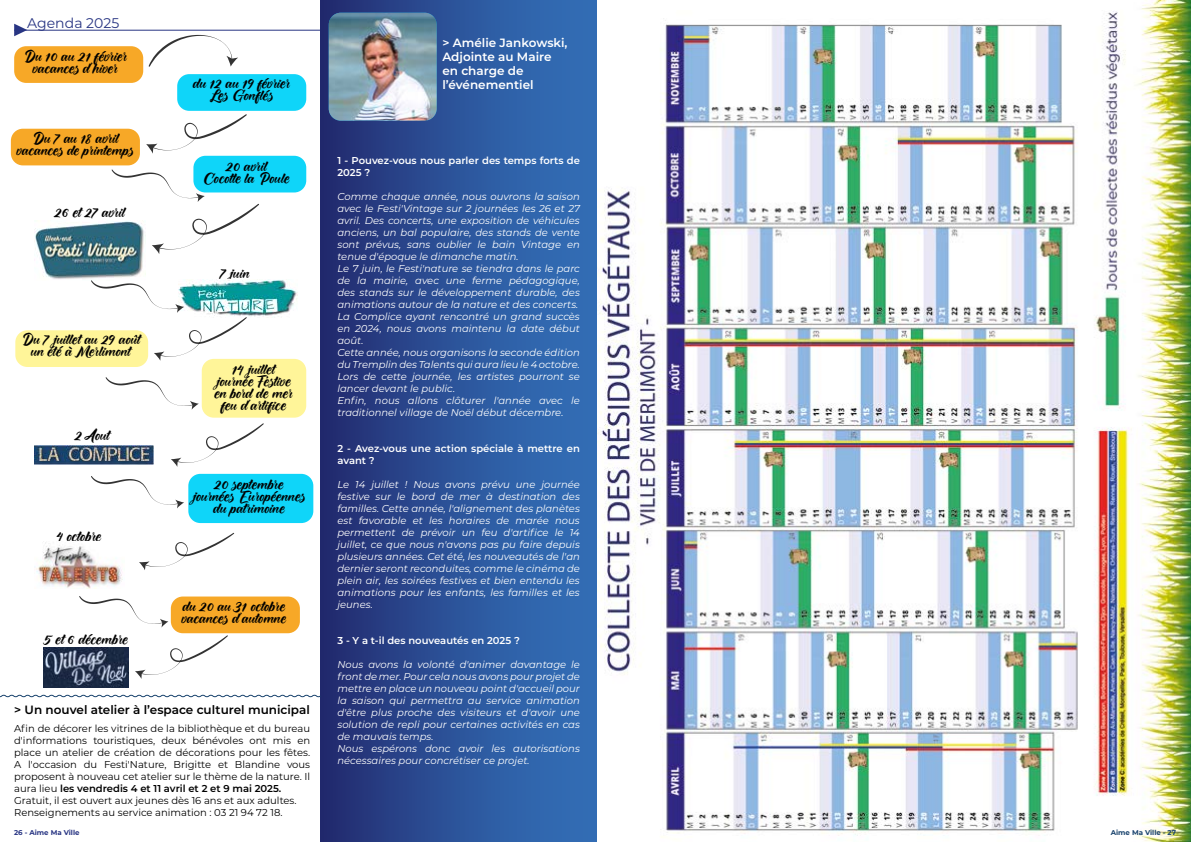
<style>
.page{position:relative;width:1191px;height:842px;background:#fff}
.page>*{position:absolute;margin:0;border:0;box-sizing:border-box;transform-origin:0 0}
.t1{font:14px/12px "Monicha";color:#000;text-align:center}
.t2{font:14px "Montserrat";color:#283583}
.t3{font:600 12px/14px "Montserrat";color:#fff}
.t4{font:600 12px "Montserrat";color:#000}
.t5{font:italic 10px/12px "Montserrat";color:#fff}
.t6{font:10px/12px "Montserrat";color:#000}
.t7{font:600 10px/12px "Montserrat";color:#fff}
.t8{font:700 7px "Montserrat";color:#283583}
.t9{font:700 7px "Montserrat";color:#19436d}
.s1{font-weight:600}
</style>
<div class="page">
<svg style="left:14px;top:24px;width:13px;height:12px"></svg>
<hr style="left:14px;top:30px;width:1162px;height:1px;background:#283583">
<img style="left:597px;top:0;width:594px;height:842px">
<div style="left:320px;top:0;width:277px;height:842px;background:linear-gradient(to right,#232d71,#3475bd)"></div>
<div style="left:202px;top:359px;width:104px;height:59px;background:#fff599;border-radius:12px"></div>
<div style="left:15px;top:330px;width:133px;height:37px;background:#fff599;border-radius:12px"></div>
<div style="left:188px;top:474px;width:125px;height:49px;background:#0fd5f9;border-radius:12px"></div>
<div style="left:193px;top:156px;width:113px;height:36px;background:#0fd5f9;border-radius:12px"></div>
<div style="left:177px;top:74px;width:129px;height:37px;background:#0fd5f9;border-radius:12px"></div>
<div style="left:171px;top:596px;width:129px;height:37px;background:#f7a827;border-radius:12px"></div>
<div style="left:11px;top:129px;width:129px;height:36px;background:#f7a827;border-radius:12px"></div>
<div style="left:14px;top:46px;width:129px;height:37px;background:#f7a827;border-radius:12px"></div>
<img style="left:34px;top:542px;width:89px;height:46px">
<img style="left:34px;top:223px;width:112px;height:56px">
<img style="left:187px;top:279px;width:111px;height:38px">
<img style="left:35px;top:445px;width:119px;height:20px">
<svg style="left:149px;top:35px;width:89px;height:32px"></svg>
<svg style="left:146px;top:114px;width:101px;height:40px"></svg>
<svg style="left:112px;top:169px;width:147px;height:85px"></svg>
<svg style="left:106px;top:377px;width:93px;height:33px"></svg>
<svg style="left:171px;top:423px;width:93px;height:44px"></svg>
<svg style="left:91px;top:476px;width:93px;height:32px"></svg>
<svg style="left:139px;top:533px;width:95px;height:37px"></svg>
<svg style="left:79px;top:596px;width:89px;height:31px"></svg>
<svg style="left:135px;top:635px;width:93px;height:44px"></svg>
<img style="left:44px;top:647px;width:85px;height:40px">
<svg style="left:91px;top:280px;width:156px;height:81px"></svg>
<img style="left:329px;top:13px;width:108px;height:108px">
<svg style="left:0;top:694px;width:321px;height:4px"></svg>
<h1 class="t2" style="left:27px;top:13px;width:93px">Agenda 2025</h1>
<h1 class="t1" style="left:23px;top:50px;width:105px">Du 10 au 21 février vacances d'hiver</h1>
<h1 class="t1" style="left:17px;top:133px;width:119px">Du 7 au 18 avril vacances de printemps</h1>
<h1 class="t1" style="left:55px;top:206px;width:72px">26 et 27 avril</h1>
<h1 class="t1" style="left:21px;top:334px;width:121px">Du 7 juillet au 29 août un été à Merlimont</h1>
<h1 class="t1" style="left:75px;top:429px;width:36px">2 Aout</h1>
<h1 class="t1" style="left:57px;top:530px;width:46px">4 octobre</h1>
<h1 class="t1" style="left:45px;top:634px;width:85px">5 et 6 décembre</h1>
<h1 class="t1" style="left:193px;top:77px;width:99px">du 12 au 19 février<br>Les Gonflés</h1>
<h1 class="t1" style="left:204px;top:160px;width:88px">20 avril<br>Cocotte la Poule</h1>
<h1 class="t1" style="left:220px;top:267px;width:31px">7 juin</h1>
<h1 class="t1" style="left:215px;top:363px;width:80px">14 juillet journée Festive en bord de mer feu d'artifice</h1>
<h1 class="t1" style="left:193px;top:478px;width:114px">20 septembre journées Européennes du patrimoine</h1>
<h1 class="t1" style="left:182px;top:600px;width:106px;text-align:left">du 20 au 31 octobre vacances d'automne</h1>
<p class="t4" style="left:14px;top:701px;width:297px">&gt; Un nouvel atelier à l’espace culturel municipal</p>
<p class="t6" style="left:14px;top:722px;width:297px">Afin de décorer les vitrines de la bibliothèque et du bureau d'informations touristiques, deux bénévoles ont mis en place un atelier de création de décorations pour les fêtes.<br>A l'occasion du Festi'Nature, Brigitte et Blandine vous proposent à nouveau cet atelier sur le thème de la nature. Il aura lieu <span class="s1">les vendredis 4 et 11 avril et 2 et 9 mai 2025.<br></span>Gratuit, il est ouvert aux jeunes dès 16 ans et aux adultes.<br>Renseignements au service animation : 03 21 94 72 18.</p>
<p class="t3" style="left:442px;top:35px;width:127px">&gt; Amélie Jankowski,<br>Adjointe au Maire en charge de l’événementiel</p>
<p class="t7" style="left:337px;top:154px;width:244px">1 - Pouvez-vous nous parler des temps forts de<br>2025 ?</p>
<p class="t5" style="left:337px;top:190px;width:244px">Comme chaque année, nous ouvrons la saison avec le Festi'Vintage sur 2 journées les 26 et 27 avril. Des concerts, une exposition de véhicules anciens, un bal populaire, des stands de vente sont prévus, sans oublier le bain Vintage en tenue d'époque le dimanche matin.<br>Le 7 juin, le Festi'nature se tiendra dans le parc de la mairie, avec une ferme pédagogique, des stands sur le développement durable, des animations autour de la nature et des concerts.<br>La Complice ayant rencontré un grand succès en 2024, nous avons maintenu la date début août.<br>Cette année, nous organisons la seconde édition du Tremplin des Talents qui aura lieu le 4 octobre.<br>Lors de cette journée, les artistes pourront se lancer devant le public.<br>Enfin, nous allons clôturer l'année avec le traditionnel village de Noël début décembre.</p>
<p class="t7" style="left:337px;top:442px;width:244px">2 - Avez-vous une action spéciale à mettre en avant ?</p>
<p class="t5" style="left:337px;top:478px;width:244px;text-align:justify">Le 14 juillet ! Nous avons prévu une journée festive sur le bord de mer à destination des familles. Cette année, l'alignement des planètes est favorable et les horaires de marée nous permettent de prévoir un feu d'artifice le 14 juillet, ce que nous n'avons pas pu faire depuis plusieurs années. Cet été, les nouveautés de l'an dernier seront reconduites, comme le cinéma de plein air, les soirées festives et bien entendu les animations pour les enfants, les familles et les jeunes.</p>
<p class="t7" style="left:337px;top:634px;width:184px">3 - Y a t-il des nouveautés en 2025 ?</p>
<p class="t5" style="left:337px;top:658px;width:244px">Nous avons la volonté d'animer davantage le front de mer. Pour cela nous avons pour projet de mettre en place un nouveau point d'accueil pour la saison qui permettra au service animation d'être plus proche des visiteurs et d'avoir une solution de repli pour certaines activités en cas de mauvais temps.<br>Nous espérons donc avoir les autorisations nécessaires pour concrétiser ce projet.</p>
<p class="t8" style="left:14px;top:827px;width:67px">26 - Aime Ma Ville</p>
<p class="t9" style="left:1110px;top:827px;width:67px">Aime Ma Ville - 27</p>
</div>
